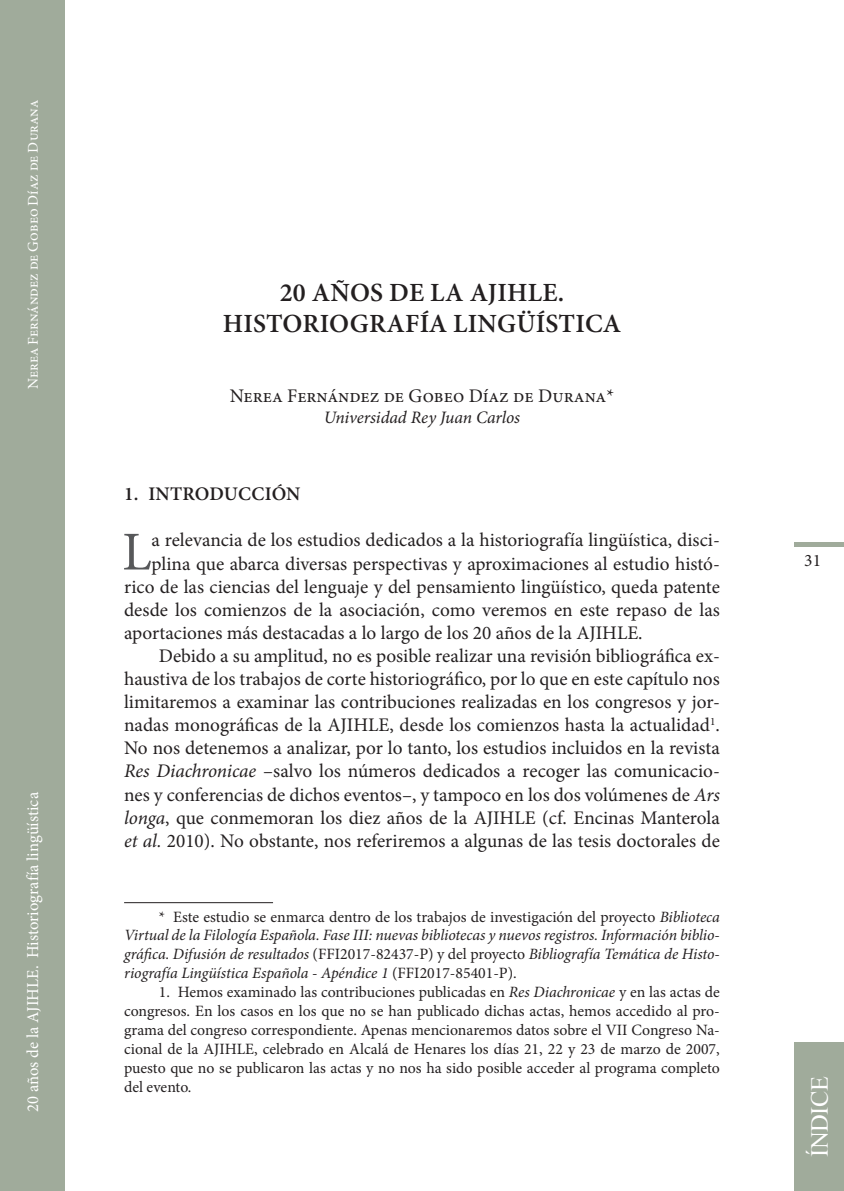
<style>
.page{position:relative;width:844px;height:1191px;background:#fff}
.page>*{position:absolute;margin:0;border:0;box-sizing:border-box;transform-origin:0 0}
._02_Comienzo_de_capí{font:54.77px "Minion Pro";color:#57585a}
._10_Titulo_capitulo{font:600 26.25px/31.5px "Minion Pro";letter-spacing:.01em;color:#231f20;text-align:center}
.t1{font:24.5px "Times New Roman";letter-spacing:-.015em;color:#fff}
._00_texto_normal{font:19.25px/23.1px "Minion Pro";color:#231f20;text-align:justify}
._02_Comienzo_de_capí-2{font:19.25px "Minion Pro";color:#231f20}
._20_autor{font:19.25px "Minion Pro";color:#231f20}
._40_Enunciado_01SA{font:600 19.25px "Minion Pro";letter-spacing:.01em;color:#231f20}
._21_procedencia{font:italic 17.5px "Minion Pro";letter-spacing:-.005em;color:#231f20}
.t2{font:17.5px "Minion Pro";color:#231f20}
.t3{font:16.62px "Minion Pro";color:#fff}
.zz_notas{font:15.75px/18.9px "Minion Pro";color:#231f20;text-align:justify}
.zz_notas-2{font:italic 15.75px/18.9px "Minion Pro";letter-spacing:-.01em;color:#231f20;text-align:justify}
.t4{font:14.88px "Minion Pro";color:#fff}
.s1{font-style:italic}
.s2{font-style:normal}
</style>
<div class="page">
<div style="left:0;top:0;width:64px;height:1191px;background:#a0ab9b"></div>
<div style="left:794px;top:1042px;width:49px;height:149px;background:#a0ab9b"></div>
<div style="left:794px;top:542px;width:49px;height:5px;background:#a0ab9b"></div>
<hr style="left:124px;top:902px;width:149px;height:1px;background:#231f20">
<p class="t4" style="left:23px;top:389px;width:290px;rotate:-90deg">Nerea Fernández de Gobeo Díaz de Durana</p>
<p class="t3" style="left:22px;top:1112px;width:321px;rotate:-90deg">20 años de la AJIHLE. Historiografía lingüística</p>
<p class="_10_Titulo_capitulo" style="left:222px;top:276px;width:400px">20 AÑOS DE LA AJIHLE.<br>HISTORIOGRAFÍA LINGÜÍSTICA</p>
<p class="_20_autor" style="left:230px;top:382px;width:386px">Nerea Fernández de Gobeo Díaz de Durana*</p>
<p class="_21_procedencia" style="left:324px;top:405px;width:198px">Universidad Rey Juan Carlos</p>
<p class="_40_Enunciado_01SA" style="left:124px;top:481px;width:178px">1. INTRODUCCIÓN</p>
<p class="_02_Comienzo_de_capí" style="left:122px;top:515px;width:31px">L</p>
<p class="_02_Comienzo_de_capí-2" style="left:152px;top:527px;width:569px">a relevancia de los estudios dedicados a la historiografía lingüística, disci-</p>
<p class="_02_Comienzo_de_capí-2" style="left:152px;top:550px;width:569px">plina que abarca diversas perspectivas y aproximaciones al estudio histó-</p>
<p class="_02_Comienzo_de_capí-2" style="left:124px;top:573px;width:597px">rico de las ciencias del lenguaje y del pensamiento lingüístico, queda patente</p>
<p class="_02_Comienzo_de_capí-2" style="left:124px;top:596px;width:597px">desde los comienzos de la asociación, como veremos en este repaso de las</p>
<p class="_02_Comienzo_de_capí-2" style="left:124px;top:620px;width:520px">aportaciones más destacadas a lo largo de los 20 años de la AJIHLE.</p>
<p class="_00_texto_normal" style="left:124px;top:644px;width:597px;text-indent:35px">Debido a su amplitud, no es posible realizar una revisión bibliográfica ex&shy;haustiva de los trabajos de corte historiográfico, por lo que en este capítulo nos limitaremos a examinar las contribuciones realizadas en los congresos y jor&shy;nadas monográficas de la AJIHLE, desde los comienzos hasta la actualidad<sup>1</sup>.<br>No nos detenemos a analizar, por lo tanto, los estudios incluidos en la revista <span class="s1">Res Diachronicae</span> –salvo los números dedicados a recoger las comunicacio&shy;nes y conferencias de dichos eventos–, y tampoco en los dos volúmenes de <span class="s1">Ars longa</span>, que conmemoran los diez años de la AJIHLE (cf. Encinas Manterola <span class="s1">et al.</span> 2010). No obstante, nos referiremos a algunas de las tesis doctorales de</p>
<p class="zz_notas-2" style="left:124px;top:907px;width:597px;text-indent:35px"><span class="s2">* Este estudio se enmarca dentro de los trabajos de investigación del proyecto</span> Biblioteca Virtual de la Filología Española. Fase III: nuevas bibliotecas y nuevos registros. Información biblio&shy;gráfica. Difusión de resultados <span class="s2">(FFI2017-82437-P) y del proyecto</span> Bibliografía Temática de Histo&shy;riografía Lingüística Española - Apéndice 1 <span class="s2">(FFI2017-85401-P).</span></p>
<p class="zz_notas" style="left:124px;top:982px;width:597px;text-indent:35px">1. Hemos examinado las contribuciones publicadas en <span class="s1">Res Diachronicae</span> y en las actas de congresos. En los casos en los que no se han publicado dichas actas, hemos accedido al pro&shy;grama del congreso correspondiente. Apenas mencionaremos datos sobre el VII Congreso Na&shy;cional de la AJIHLE, celebrado en Alcalá de Henares los días 21, 22 y 23 de marzo de 2007, puesto que no se publicaron las actas y no nos ha sido posible acceder al programa completo del evento.</p>
<p class="t2" style="left:804px;top:548px;width:18px">31</p>
<p class="t1" style="left:802px;top:1157px;width:83px;rotate:-90deg">ÍNDICE</p>
</div>
